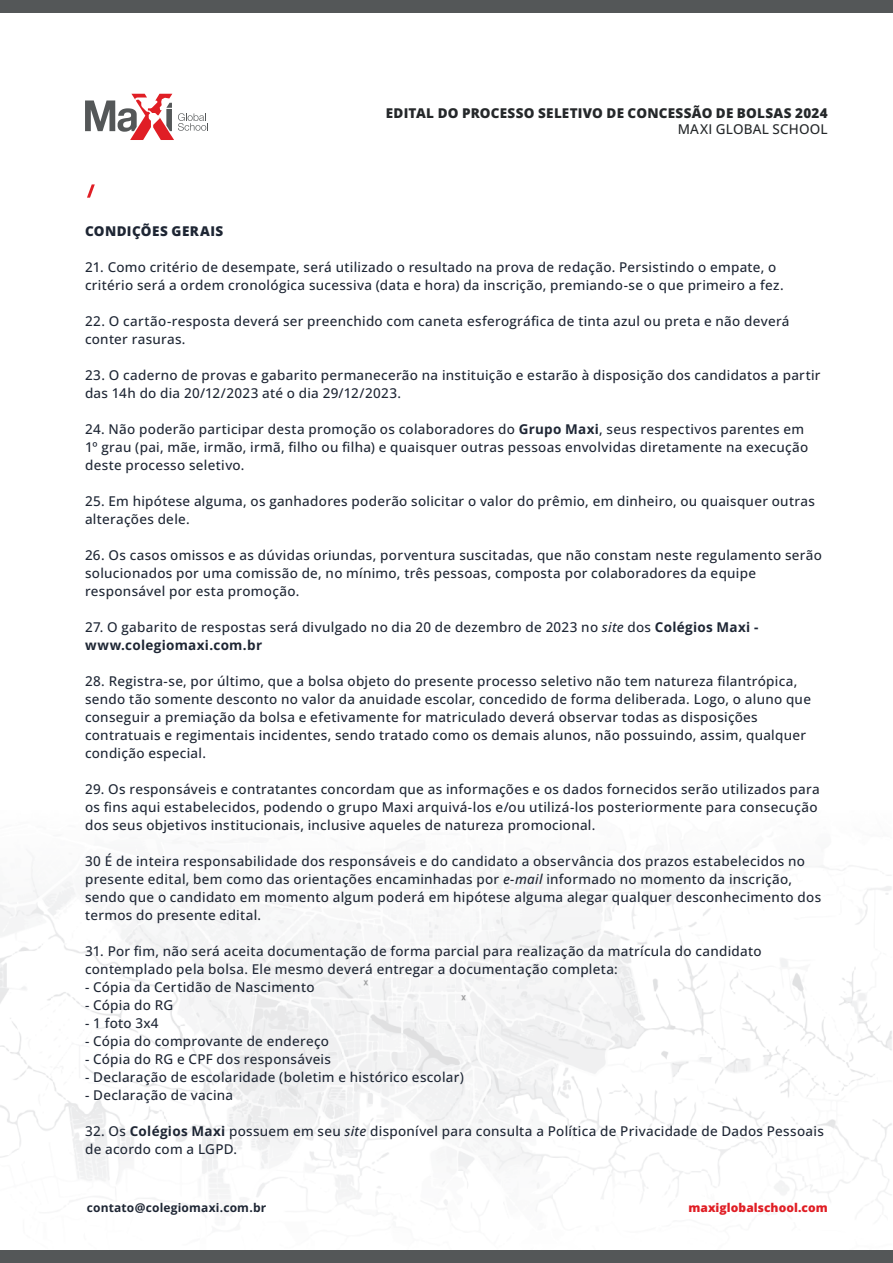
<style>
.page{position:relative;width:893px;height:1263px;background:#fff}
.page>*{position:absolute;margin:0;border:0;box-sizing:border-box;transform-origin:0 0}
.t1{font:500 13.5px/18px "Open Sans";letter-spacing:.02em;color:#1e2634}
.t2{font:800 13.5px "Open Sans";letter-spacing:.015em;color:#25282a}
.t3{font:500 13.5px "Open Sans";letter-spacing:.015em;color:#25282a}
.t4{font:800 13.5px "Open Sans";letter-spacing:.03em;color:#1e2634}
.t5{font:700 12px "Open Sans";letter-spacing:.015em;color:#1e2634}
.t6{font:800 12px "Open Sans";letter-spacing:.005em;color:#e01e25}
.s1{font-weight:700}
.s2{font-style:italic}
</style>
<div class="page">
<img style="left:0;top:850px;width:892px;height:367px">
<svg style="left:87px;top:184px;width:8px;height:14px"></svg>
<div style="left:0;top:0;width:893px;height:13px;background:#545758"></div>
<div style="left:0;top:1250px;width:893px;height:13px;background:#545758"></div>
<svg style="left:85px;top:94px;width:123px;height:46px"></svg>
<p class="t2" style="left:386px;top:102px;width:443px">EDITAL DO PROCESSO SELETIVO DE CONCESSÃO DE BOLSAS 2024</p>
<p class="t3" style="left:678px;top:120px;width:152px">MAXI GLOBAL SCHOOL</p>
<p class="t4" style="left:85px;top:220px;width:140px">CONDIÇÕES GERAIS</p>
<p class="t1" style="left:85px;top:257px;width:700px">21. Como critério de desempate, será utilizado o resultado na prova de redação. Persistindo o empate, o critério será a ordem cronológica sucessiva (data e hora) da inscrição, premiando-se o que primeiro a fez.</p>
<p class="t1" style="left:85px;top:311px;width:706px">22. O cartão-resposta deverá ser preenchido com caneta esferográfica de tinta azul ou preta e não deverá conter rasuras.</p>
<p class="t1" style="left:85px;top:365px;width:737px">23. O caderno de provas e gabarito permanecerão na instituição e estarão à disposição dos candidatos a partir das 14h do dia 20/12/2023 até o dia 29/12/2023.</p>
<p class="t1" style="left:85px;top:419px;width:725px">24. Não poderão participar desta promoção os colaboradores do <span class="s1">Grupo Maxi</span>, seus respectivos parentes em<br>1º grau (pai, mãe, irmão, irmã, filho ou filha) e quaisquer outras pessoas envolvidas diretamente na execução deste processo seletivo.</p>
<p class="t1" style="left:85px;top:491px;width:731px">25. Em hipótese alguma, os ganhadores poderão solicitar o valor do prêmio, em dinheiro, ou quaisquer outras alterações dele.</p>
<p class="t1" style="left:85px;top:545px;width:738px">26. Os casos omissos e as dúvidas oriundas, porventura suscitadas, que não constam neste regulamento serão solucionados por uma comissão de, no mínimo, três pessoas, composta por colaboradores da equipe responsável por esta promoção.</p>
<p class="t1" style="left:85px;top:617px;width:675px">27. O gabarito de respostas será divulgado no dia 20 de dezembro de 2023 no <span class="s2">site</span> dos <span class="s1">Colégios Maxi - www.colegiomaxi.com.br</span></p>
<p class="t1" style="left:85px;top:671px;width:727px">28. Registra-se, por último, que a bolsa objeto do presente processo seletivo não tem natureza filantrópica, sendo tão somente desconto no valor da anuidade escolar, concedido de forma deliberada. Logo, o aluno que conseguir a premiação da bolsa e efetivamente for matriculado deverá observar todas as disposições contratuais e regimentais incidentes, sendo tratado como os demais alunos, não possuindo, assim, qualquer condição especial.</p>
<p class="t1" style="left:85px;top:779px;width:736px">29. Os responsáveis e contratantes concordam que as informações e os dados fornecidos serão utilizados para os fins aqui estabelecidos, podendo o grupo Maxi arquivá-los e/ou utilizá-los posteriormente para consecução dos seus objetivos institucionais, inclusive aqueles de natureza promocional.</p>
<p class="t1" style="left:85px;top:851px;width:738px">30 É de inteira responsabilidade dos responsáveis e do candidato a observância dos prazos estabelecidos no presente edital, bem como das orientações encaminhadas por <span class="s2">e-mail</span> informado no momento da inscrição, sendo que o candidato em momento algum poderá em hipótese alguma alegar qualquer desconhecimento dos termos do presente edital.</p>
<p class="t1" style="left:85px;top:941px;width:678px">31. Por fim, não será aceita documentação de forma parcial para realização da matrícula do candidato contemplado pela bolsa. Ele mesmo deverá entregar a documentação completa:</p>
<p class="t1" style="left:85px;top:977px;width:231px">- Cópia da Certidão de Nascimento</p>
<p class="t1" style="left:85px;top:995px;width:90px">- Cópia do RG</p>
<p class="t1" style="left:85px;top:1013px;width:75px">- 1 foto 3x4</p>
<p class="t1" style="left:85px;top:1031px;width:245px">- Cópia do comprovante de endereço</p>
<p class="t1" style="left:85px;top:1049px;width:247px">- Cópia do RG e CPF dos responsáveis</p>
<p class="t1" style="left:85px;top:1067px;width:380px">- Declaração de escolaridade (boletim e histórico escolar)</p>
<p class="t1" style="left:85px;top:1085px;width:150px">- Declaração de vacina</p>
<p class="t1" style="left:85px;top:1121px;width:740px">32. Os <span class="s1">Colégios Maxi</span> possuem em seu <span class="s2">site</span> disponível para consulta a Política de Privacidade de Dados Pessoais de acordo com a LGPD.</p>
<p class="t5" style="left:87px;top:1199px;width:181px">contato@colegiomaxi.com.br</p>
<p class="t6" style="left:688px;top:1198px;width:141px">maxiglobalschool.com</p>
</div>
